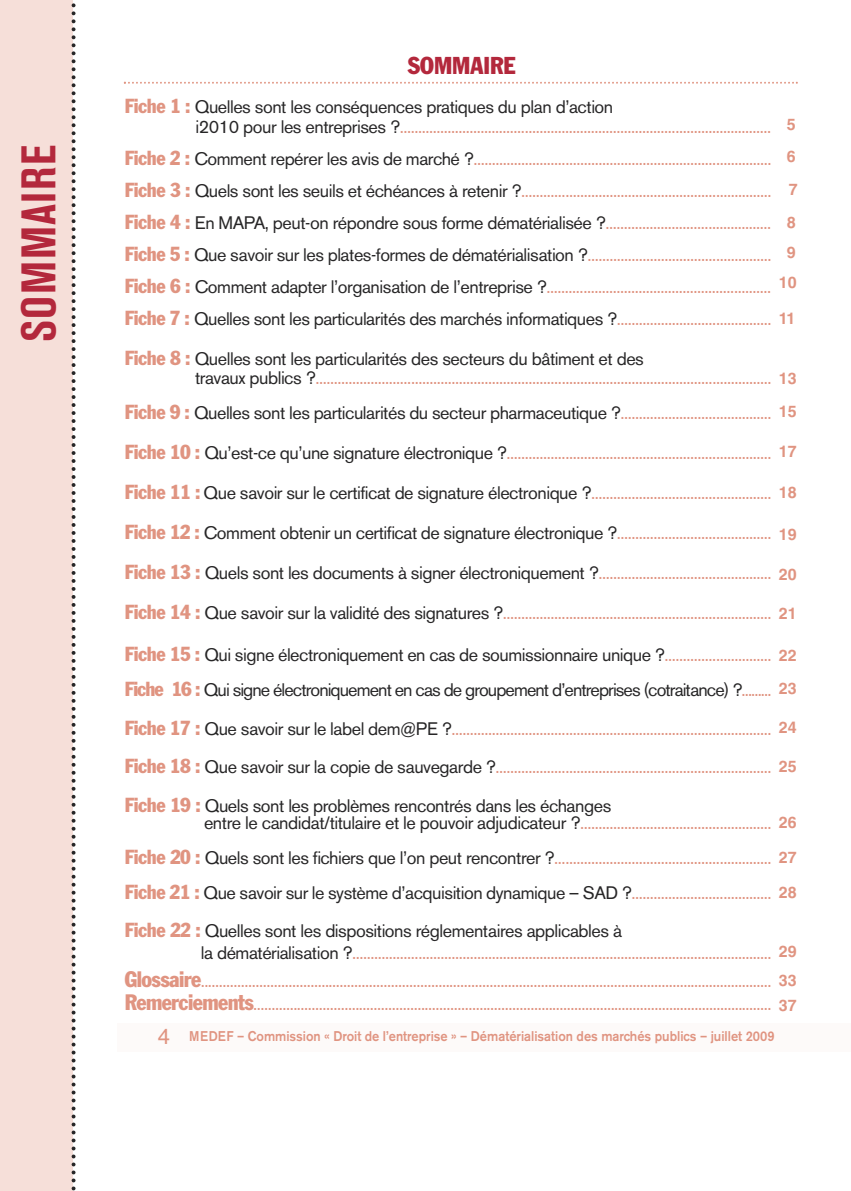
<style>
.page{position:relative;width:851px;height:1191px;background:#fff}
.page>*{position:absolute;margin:0;border:0;box-sizing:border-box;transform-origin:0 0}
.t1{font:700 condensed 48px "Akzidenz Grotesk BE";letter-spacing:.035em;color:#b3283c}
.t2{font:condensed 24px "Franklin Gothic";color:#b3283c}
.t3{font:18px/32px "Akzidenz Grotesk BE";letter-spacing:-.025em;color:#e09481}
.t4{font:18px "Akzidenz Grotesk BE";letter-spacing:-.025em;color:#272627}
.t5{font:18px/34.6px "Akzidenz Grotesk BE";letter-spacing:-.05em;color:#272627}
.t6{font:700 16px/32px "Helvetica";color:#e09481}
.t7{font:500 14px "Akzidenz Grotesk BE";color:#e09481;scale:.92 1}
.s1{font-family:"Franklin Gothic";font-stretch:condensed;font-size:20px}
.s2{color:#272627}
.s3{font-family:"Franklin Gothic";font-stretch:condensed;font-size:20px;color:#e09481}
.s4{color:#e09481}
.s5{font-family:"Franklin Gothic";font-stretch:condensed;font-size:22px}
.s6{font-family:"Helvetica";font-weight:400;font-size:22px}
</style>
<div class="page">
<div style="left:0;top:0;width:73px;height:1191px;background:#f6dfd9"></div>
<svg style="left:72px;top:3px;width:4px;height:1188px"></svg>
<svg style="left:124px;top:82px;width:673px;height:2px"></svg>
<div style="left:117px;top:1023px;width:733px;height:28px;background:#fdfaf9"></div>
<h1 class="t1" style="left:22px;top:342px;width:199px;rotate:-90deg">SOMMAIRE</h1>
<h2 class="t2" style="left:408px;top:57px;width:109px">SOMMAIRE</h2>
<p class="t3" style="left:195px;top:98px;width:577px;line-height:20px;text-indent:-71px"><span class="s1">Fiche 1 :</span> <span class="s2">Quelles sont les conséquences pratiques du plan d’action<br>i2010 pour les entreprises ?</span>.....................................................................................................</p>
<p class="t3" style="left:125px;top:144px;width:648px;text-align:justify"><span class="s1">Fiche 2 :</span> <span class="s2">Comment repérer les avis de marché ?</span>.................................................................................<br><span class="s1">Fiche 3 :</span> <span class="s2">Quels sont les seuils et échéances à retenir ?</span>....................................................................<br><span class="s1">Fiche 4 :</span> <span class="s2">En MAPA, peut-on répondre sous forme dématérialisée ?</span>.............................................<br><span class="s1">Fiche 5 :</span> <span class="s2">Que savoir sur les plates-formes de dématérialisation ?</span>..................................................<br><span class="s1">Fiche 6 :</span> <span class="s2">Comment adapter l’organisation de l’entreprise ?</span>.............................................................<br><span class="s1">Fiche 7 :</span> <span class="s2">Quelles sont les particularités des marchés informatiques ?</span>..........................................</p>
<p class="t3" style="left:195px;top:351px;width:578px;line-height:19.4px;text-indent:-70px"><span class="s1">Fiche 8 :</span> <span class="s2">Quelles sont les particularités des secteurs du bâtiment et des<br>travaux publics ?</span>............................................................................................................................</p>
<p class="t4" style="left:125px;top:406px;width:648px"><span class="s3">Fiche 9 :</span> Quelles sont les particularités du secteur pharmaceutique ?<span class="s4">.........................................</span></p>
<p class="t3" style="left:125px;top:439px;width:648px"><span class="s1">Fiche 10 :</span> <span class="s2">Qu’est-ce qu’une signature électronique ?</span>........................................................................</p>
<p class="t3" style="left:125px;top:479px;width:648px"><span class="s1">Fiche 11 :</span> <span class="s2">Que savoir sur le certificat de signature électronique ?</span>.................................................</p>
<p class="t4" style="left:125px;top:526px;width:648px"><span class="s3">Fiche 12 :</span> Comment obtenir un certificat de signature électronique ?<span class="s4">..........................................</span></p>
<p class="t3" style="left:125px;top:559px;width:648px"><span class="s1">Fiche 13 :</span> <span class="s2">Quels sont les documents à signer électroniquement ?</span>...............................................</p>
<p class="t3" style="left:125px;top:599px;width:648px"><span class="s1">Fiche 14 :</span> <span class="s2">Que savoir sur la validité des signatures ?</span>.........................................................................</p>
<p class="t5" style="left:125px;top:639px;width:648px"><span class="s3">Fiche 15 :</span> Qui signe électroniquement en cas de soumissionnaire unique ?<span class="s4">.............................<br></span><span class="s3">Fiche 16 :</span> Qui signe électroniquement en cas de groupement d’entreprises (cotraitance) ?<span class="s4">.........</span></p>
<p class="t3" style="left:125px;top:711px;width:648px;line-height:38.6px;text-align:justify"><span class="s1">Fiche 17 :</span> <span class="s2">Que savoir sur le label dem@PE ?</span>.......................................................................................<br><span class="s1">Fiche 18 :</span> <span class="s2">Que savoir sur la copie de sauvegarde ?</span>...........................................................................<br><span class="s1">Fiche 19 :</span> <span class="s2">Quels sont les problèmes rencontrés dans les échanges</span></p>
<p class="t3" style="left:125px;top:807px;width:648px;line-height:34.6px;text-align:justify;text-indent:79px"><span class="s2">entre le candidat/titulaire et le pouvoir adjudicateur ?</span>....................................................<br><span class="s1">Fiche 20 :</span> <span class="s2">Quels sont les fichiers que l’on peut rencontrer ?</span>...........................................................<br><span class="s1">Fiche 21 :</span> <span class="s2">Que savoir sur le système d’acquisition dynamique – SAD ?</span>......................................</p>
<p class="t3" style="left:201px;top:922px;width:572px;line-height:21.4px;text-indent:-76px"><span class="s1">Fiche 22 :</span> <span class="s2">Quelles sont les dispositions réglementaires applicables à<br>la dématérialisation ?</span>..................................................................................................................</p>
<p class="t3" style="left:125px;top:971px;width:648px;line-height:23px"><span class="s5">Glossaire</span>............................................................................................................................................................<br><span class="s5">Remerciements</span>..............................................................................................................................................</p>
<p class="t6" style="left:786px;top:110px;width:12px">5<br>6<br>7</p>
<p class="t6" style="left:778px;top:239px;width:19px;line-height:30px;text-align:center">9<br>10</p>
<p class="t6" style="left:778px;top:304px;width:18px">11</p>
<p class="t6" style="left:778px;top:363px;width:19px;line-height:33.4px">13<br>15</p>
<p class="t6" style="left:778px;top:437px;width:19px">17</p>
<p class="t6" style="left:778px;top:478px;width:19px">18</p>
<p class="t6" style="left:778px;top:520px;width:19px">19</p>
<p class="t6" style="left:778px;top:560px;width:19px">20</p>
<p class="t6" style="left:778px;top:599px;width:19px">21</p>
<p class="t6" style="left:778px;top:639px;width:19px;line-height:33.8px">22<br>23</p>
<p class="t6" style="left:778px;top:713px;width:19px">24</p>
<p class="t6" style="left:778px;top:752px;width:19px">25</p>
<p class="t6" style="left:778px;top:806px;width:19px;line-height:35px">26<br>27</p>
<p class="t6" style="left:778px;top:878px;width:19px">28</p>
<p class="t6" style="left:778px;top:938px;width:19px;line-height:29px">29<br>33</p>
<p class="t6" style="left:778px;top:990px;width:19px">37</p>
<p class="t7" style="left:158px;top:1030px;width:671px"><span class="s6">4</span> MEDEF – Commission « Droit de l’entreprise » – Dématérialisation des marchés publics – juillet 2009</p>
</div>
